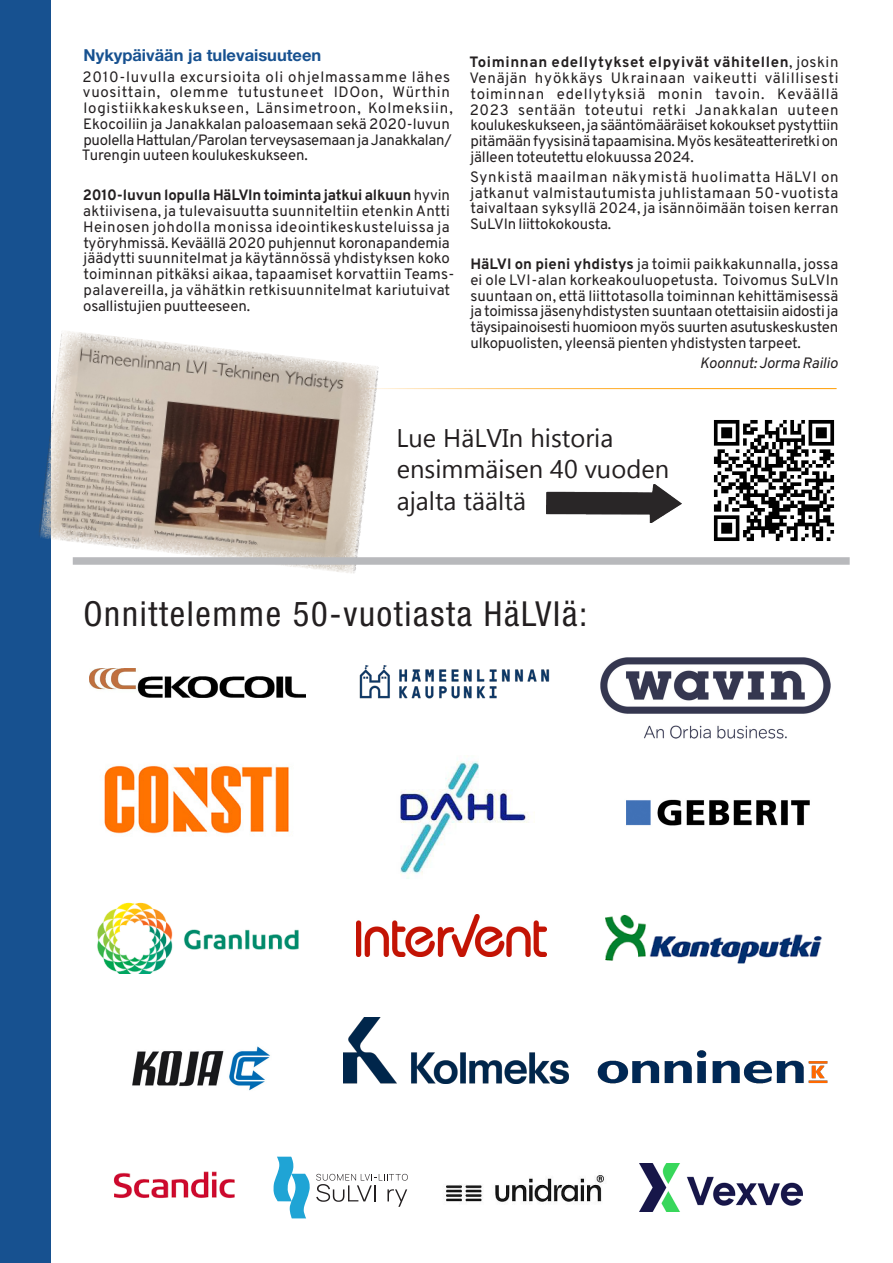
<style>
.page{position:relative;width:893px;height:1263px;background:#fff}
.page>*{position:absolute;margin:0;border:0;box-sizing:border-box;transform-origin:0 0}
._4__Väliots{font:condensed 34.5px "Helvetica Neue LT Std";letter-spacing:.05em;color:#231f20}
._4__Väliots-2{font:25.5px/31.5px "Gadugi";color:#231f20}
._4__Väliots-3{font:700 16.5px "Helvetica Neue LT Std";color:#175190}
._1_Otsikko_pieni_Sul{font:15px/15.8px "Overpass";letter-spacing:.005em;color:#231f20;text-align:justify}
._1_Otsikko_pieni_Sul-2{font:italic 15px "Overpass";letter-spacing:-.01em;color:#231f20}
.s1{font-weight:700}
</style>
<div class="page">
<div style="left:0;top:0;width:51px;height:1263px;background:#175190"></div>
<svg style="left:273px;top:1157px;width:37px;height:61px"></svg>
<svg style="left:316px;top:1174px;width:92px;height:33px"></svg>
<img style="left:90px;top:669px;width:216px;height:28px">
<img style="left:359px;top:665px;width:191px;height:34px">
<img style="left:600px;top:657px;width:230px;height:81px">
<img style="left:104px;top:765px;width:185px;height:69px">
<img style="left:400px;top:758px;width:135px;height:121px">
<img style="left:626px;top:799px;width:184px;height:27px">
<img style="left:97px;top:902px;width:202px;height:72px">
<img style="left:357px;top:915px;width:190px;height:41px">
<img style="left:605px;top:914px;width:217px;height:50px">
<img style="left:132px;top:1046px;width:138px;height:45px">
<img style="left:113px;top:1171px;width:122px;height:27px">
<img style="left:446px;top:1175px;width:158px;height:27px">
<img style="left:640px;top:1164px;width:162px;height:47px">
<img style="left:343px;top:1017px;width:225px;height:66px">
<img style="left:598px;top:1050px;width:230px;height:33px">
<img style="left:39px;top:331px;width:340px;height:242px">
<hr style="left:359px;top:388px;width:478px;height:1px;background:#ff9d01">
<img style="left:713px;top:420px;width:122px;height:121px">
<img style="left:547px;top:484px;width:135px;height:38px">
<div style="left:73px;top:557px;width:777px;height:8px;background:#b8b9bc"></div>
<p class="_4__Väliots-3" style="left:84px;top:45px;width:239px">Nykypäivään ja tulevaisuuteen</p>
<p class="_1_Otsikko_pieni_Sul" style="left:82px;top:68px;width:372px;text-align:left">2010-luvulla excursioita oli ohjelmassamme lähes vuosittain, olemme tutustuneet IDOon, Würthin logistiikkakeskukseen, Länsimetroon, Kolmeksiin, Ekocoiliin ja Janakkalan paloasemaan sekä 2020-luvun puolella Hattulan/Parolan terveysasemaan ja Janakkalan/ Turengin uuteen koulukeskukseen.</p>
<p class="_1_Otsikko_pieni_Sul" style="left:83px;top:187px;width:373px;text-align:left"><span class="s1">2010-luvun lopulla HäLVIn toiminta jatkui alkuun</span> hyvin aktiivisena, ja tulevaisuutta suunniteltiin etenkin Antti Heinosen johdolla monissa ideointikeskusteluissa ja työryhmissä. Keväällä 2020 puhjennut koronapandemia jäädytti suunnitelmat ja käytännössä yhdistyksen koko toiminnan pitkäksi aikaa, tapaamiset korvattiin Teams&shy;palavereilla, ja vähätkin retkisuunnitelmat kariutuivat osallistujien puutteeseen.</p>
<p class="_1_Otsikko_pieni_Sul" style="left:469px;top:54px;width:371px"><span class="s1">Toiminnan edellytykset elpyivät vähitellen</span>, joskin Venäjän hyökkäys Ukrainaan vaikeutti välillisesti toiminnan edellytyksiä monin tavoin. Keväällä 2023 sentään toteutui retki Janakkalan uuteen koulukeskukseen, ja sääntömääräiset kokoukset pystyttiin pitämään fyysisinä tapaamisina. Myös kesäteatteriretki on jälleen toteutettu elokuussa 2024.</p>
<p class="_1_Otsikko_pieni_Sul" style="left:470px;top:168px;width:370px">Synkistä maailman näkymistä huolimatta HäLVI on jatkanut valmistautumista juhlistamaan 50-vuotista taivaltaan syksyllä 2024, ja isännöimään toisen kerran SuLVIn liittokokousta.</p>
<p class="_1_Otsikko_pieni_Sul" style="left:470px;top:255px;width:370px"><span class="s1">HäLVI on pieni yhdistys</span> ja toimii paikkakunnalla, jossa ei ole LVI-alan korkeakouluopetusta. Toivomus SuLVIn suuntaan on, että liittotasolla toiminnan kehittämisessä ja toimissa jäsenyhdistysten suuntaan otettaisiin aidosti ja täysipainoisesti huomioon myös suurten asutuskeskusten ulkopuolisten, yleensä pienten yhdistysten tarpeet.</p>
<p class="_1_Otsikko_pieni_Sul-2" style="left:700px;top:351px;width:139px">Koonnut: Jorma Railio</p>
<p class="_4__Väliots-2" style="left:396px;top:422px;width:274px">Lue HäLVIn historia ensimmäisen 40 vuoden ajalta täältä</p>
<p class="_4__Väliots" style="left:83px;top:593px;width:505px">Onnittelemme 50-vuotiasta HäLVIä:</p>
</div>
